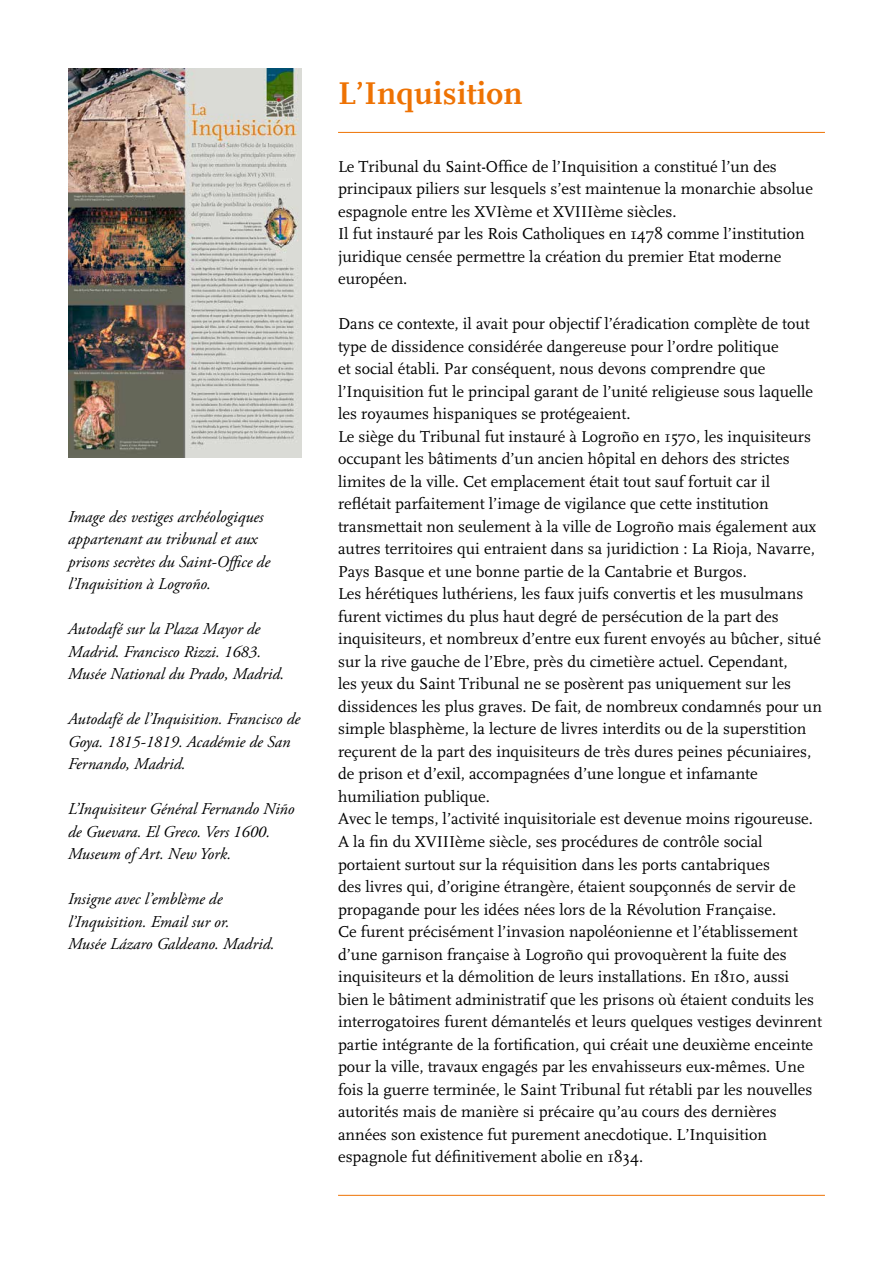
<style>
.page{position:relative;width:893px;height:1263px;background:#fff}
.page>*{position:absolute;margin:0;border:0;box-sizing:border-box;transform-origin:0 0}
.t1{font:700 33px "Scala";color:#ee7203}
.t2{font:16.5px/22.5px "Scala";color:#000}
.t3{font:italic 16.5px/22.5px "Adobe Garamond Pro";color:#000}
</style>
<div class="page">
<img style="left:68px;top:69px;width:234px;height:388px">
<hr style="left:338px;top:132px;width:487px;height:1px;background:#ee7203">
<hr style="left:338px;top:1195px;width:487px;height:1px;background:#ee7203">
<p class="t3" style="left:68px;top:505px;width:204px">Image des vestiges archéologiques appartenant au tribunal et aux prisons secrètes du Saint-Office de l’Inquisition à Logroño.</p>
<p class="t3" style="left:68px;top:618px;width:218px">Autodafé sur la Plaza Mayor de<br>Madrid. Francisco Rizzi. 1683.<br>Musée National du Prado, Madrid.</p>
<p class="t3" style="left:68px;top:708px;width:234px">Autodafé de l’Inquisition. Francisco de<br>Goya. 1815-1819. Académie de San<br>Fernando, Madrid.</p>
<p class="t3" style="left:68px;top:798px;width:228px">L’Inquisiteur Général Fernando Niño de Guevara. El Greco. Vers 1600.<br>Museum of Art. New York.</p>
<p class="t3" style="left:68px;top:888px;width:208px">Insigne avec l’emblème de l’Inquisition. Email sur or.<br>Musée Lázaro Galdeano. Madrid.</p>
<h1 class="t1" style="left:338px;top:75px;width:186px">L’Inquisition</h1>
<p class="t2" style="left:338px;top:155px;width:476px">Le Tribunal du Saint-Office de l’Inquisition a constitué l’un des principaux piliers sur lesquels s’est maintenue la monarchie absolue espagnole entre les XVIème et XVIIIème siècles.<br>Il fut instauré par les Rois Catholiques en 1478 comme l’institution juridique censée permettre la création du premier Etat moderne européen.</p>
<p class="t2" style="left:338px;top:313px;width:486px">Dans ce contexte, il avait pour objectif l’éradication complète de tout type de dissidence considérée dangereuse pour l’ordre politique<br>et social établi. Par conséquent, nous devons comprendre que l’Inquisition fut le principal garant de l’unité religieuse sous laquelle les royaumes hispaniques se protégeaient.<br>Le siège du Tribunal fut instauré à Logroño en 1570, les inquisiteurs occupant les bâtiments d’un ancien hôpital en dehors des strictes limites de la ville. Cet emplacement était tout sauf fortuit car il reflétait parfaitement l’image de vigilance que cette institution transmettait non seulement à la ville de Logroño mais également aux autres territoires qui entraient dans sa juridiction : La Rioja, Navarre, Pays Basque et une bonne partie de la Cantabrie et Burgos.<br>Les hérétiques luthériens, les faux juifs convertis et les musulmans furent victimes du plus haut degré de persécution de la part des inquisiteurs, et nombreux d’entre eux furent envoyés au bûcher, situé sur la rive gauche de l’Ebre, près du cimetière actuel. Cependant,<br>les yeux du Saint Tribunal ne se posèrent pas uniquement sur les dissidences les plus graves. De fait, de nombreux condamnés pour un simple blasphème, la lecture de livres interdits ou de la superstition reçurent de la part des inquisiteurs de très dures peines pécuniaires, de prison et d’exil, accompagnées d’une longue et infamante humiliation publique.<br>Avec le temps, l’activité inquisitoriale est devenue moins rigoureuse.<br>A la fin du XVIIIème siècle, ses procédures de contrôle social portaient surtout sur la réquisition dans les ports cantabriques<br>des livres qui, d’origine étrangère, étaient soupçonnés de servir de propagande pour les idées nées lors de la Révolution Française.<br>Ce furent précisément l’invasion napoléonienne et l’établissement d’une garnison française à Logroño qui provoquèrent la fuite des inquisiteurs et la démolition de leurs installations. En 1810, aussi bien le bâtiment administratif que les prisons où étaient conduits les interrogatoires furent démantelés et leurs quelques vestiges devinrent partie intégrante de la fortification, qui créait une deuxième enceinte pour la ville, travaux engagés par les envahisseurs eux-mêmes. Une fois la guerre terminée, le Saint Tribunal fut rétabli par les nouvelles autorités mais de manière si précaire qu’au cours des dernières années son existence fut purement anecdotique. L’Inquisition espagnole fut définitivement abolie en 1834.</p>
</div>
